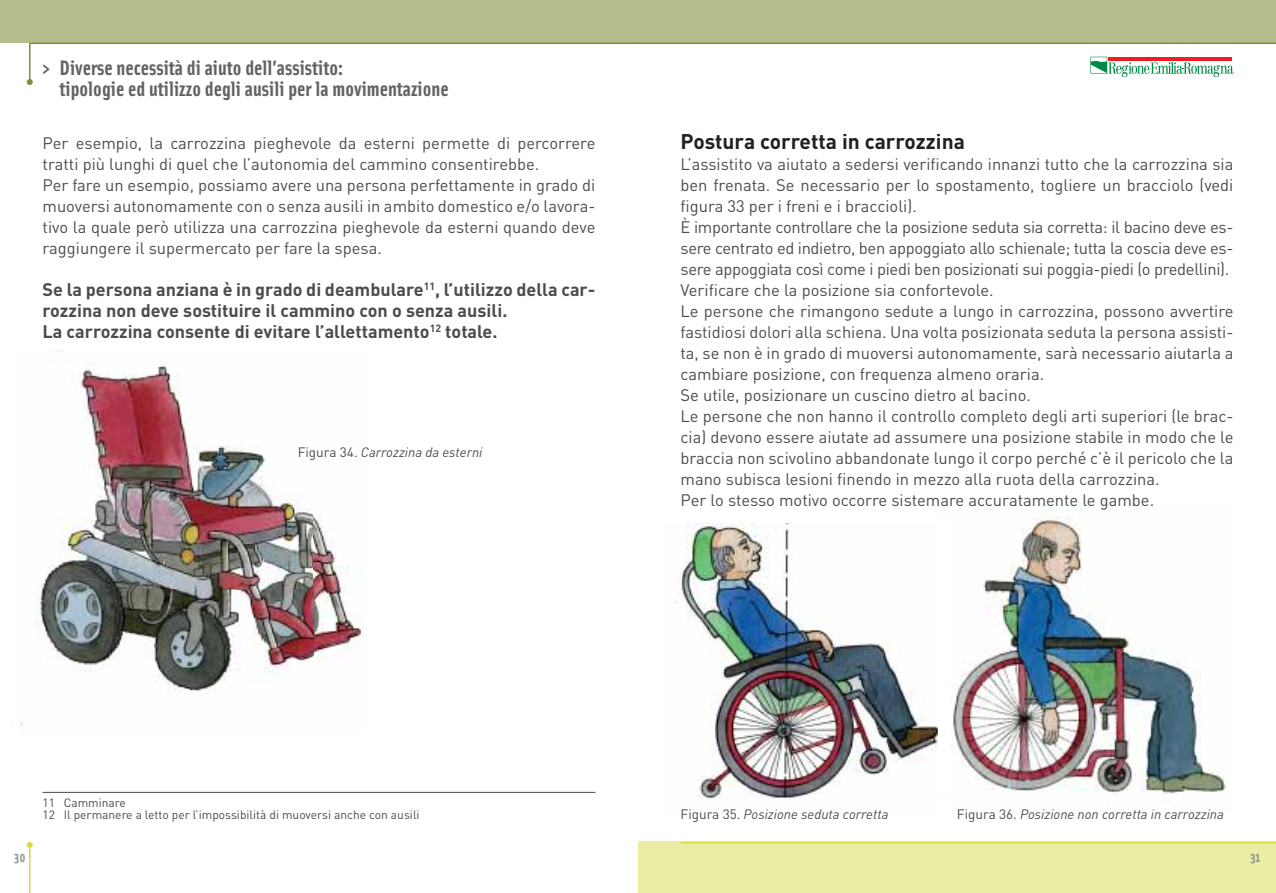
<style>
.page{position:relative;width:1276px;height:893px;background:#fff}
.page>*{position:absolute;margin:0;border:0;box-sizing:border-box;transform-origin:0 0}
.t1{font:21px/21px "Solex Bold Lining";color:#626365}
.t2{font:700 21px "DIN";color:#231f1f}
.t3{font:700 18px/21px "DIN";color:#4c4c4e}
.t4{font:16.5px/21px "DIN";color:#4c4c4e}
.t5{font:italic 13.5px "DIN";color:#4c4c4e}
.t6{font:700 13.5px "Solex";color:#939497}
.t7{font:12px/12px "DIN";color:#4c4c4e}
.s1{font-style:normal}
</style>
<div class="page">
<div style="left:0;top:0;width:638px;height:43px;background:#b4bd8c"></div>
<hr style="left:29px;top:845px;width:2px;height:48px;background:#d7de40">
<svg style="left:27px;top:842px;width:6px;height:6px"></svg>
<div style="left:638px;top:842px;width:637px;height:51px;background:#eaeda3"></div>
<div style="left:638px;top:0;width:637px;height:43px;background:#b4bd8c"></div>
<svg style="left:27px;top:42px;width:1248px;height:43px"></svg>
<hr style="left:680px;top:842px;width:595px;height:1px;background:#d7de40">
<img style="left:951px;top:517px;width:276px;height:286px">
<img style="left:20px;top:351px;width:342px;height:375px">
<img style="left:675px;top:523px;width:263px;height:287px">
<hr style="left:43px;top:792px;width:552px;height:1px;background:#4c4c4e">
<p class="t1" style="left:60px;top:60px;width:391px;text-indent:-17px">&gt; Diverse necessità di aiuto dell’assistito:<br>tipologie ed utilizzo degli ausili per la movimentazione</p>
<p class="t4" style="left:43px;top:134px;width:554px">Per esempio, la carrozzina pieghevole da esterni permette di percorrere tratti più lunghi di quel che l’autonomia del cammino consentirebbe.<br>Per fare un esempio, possiamo avere una persona perfettamente in grado di muoversi autonomamente con o senza ausili in ambito domestico e/o lavora&shy;tivo la quale però utilizza una carrozzina pieghevole da esterni quando deve raggiungere il supermercato per fare la spesa.</p>
<p class="t3" style="left:43px;top:280px;width:554px">Se la persona anziana è in grado di deambulare<sup>11</sup>, l’utilizzo della car&shy;rozzina non deve sostituire il cammino con o senza ausili.<br>La carrozzina consente di evitare l’allettamento<sup>12</sup> totale.</p>
<p class="t5" style="left:298px;top:448px;width:186px"><span class="s1">Figura 34.</span> Carrozzina da esterni</p>
<p class="t2" style="left:680px;top:134px;width:286px">Postura corretta in carrozzina</p>
<p class="t4" style="left:680px;top:155px;width:554px">L’assistito va aiutato a sedersi verificando innanzi tutto che la carrozzina sia ben frenata. Se necessario per lo spostamento, togliere un bracciolo (vedi figura 33 per i freni e i braccioli).<br>È importante controllare che la posizione seduta sia corretta: il bacino deve es&shy;sere centrato ed indietro, ben appoggiato allo schienale; tutta la coscia deve es&shy;sere appoggiata così come i piedi ben posizionati sui poggia-piedi (o predellini).<br>Verificare che la posizione sia confortevole.<br>Le persone che rimangono sedute a lungo in carrozzina, possono avvertire fastidiosi dolori alla schiena. Una volta posizionata seduta la persona assisti&shy;ta, se non è in grado di muoversi autonomamente, sarà necessario aiutarla a cambiare posizione, con frequenza almeno oraria.<br>Se utile, posizionare un cuscino dietro al bacino.<br>Le persone che non hanno il controllo completo degli arti superiori (le brac&shy;cia) devono essere aiutate ad assumere una posizione stabile in modo che le braccia non scivolino abbandonate lungo il corpo perché c’è il pericolo che la mano subisca lesioni finendo in mezzo alla ruota della carrozzina.<br>Per lo stesso motivo occorre sistemare accuratamente le gambe.</p>
<p class="t7" style="left:43px;top:798px;width:378px">11 Camminare<br>12 Il permanere a letto per l’impossibilità di muoversi anche con ausili</p>
<p class="t5" style="left:680px;top:809px;width:209px"><span class="s1">Figura 35.</span> Posizione seduta corretta</p>
<p class="t5" style="left:957px;top:809px;width:268px"><span class="s1">Figura 36.</span> Posizione non corretta in carrozzina</p>
<p class="t6" style="left:14px;top:852px;width:13px">30</p>
<p class="t6" style="left:1250px;top:852px;width:12px">31</p>
</div>
